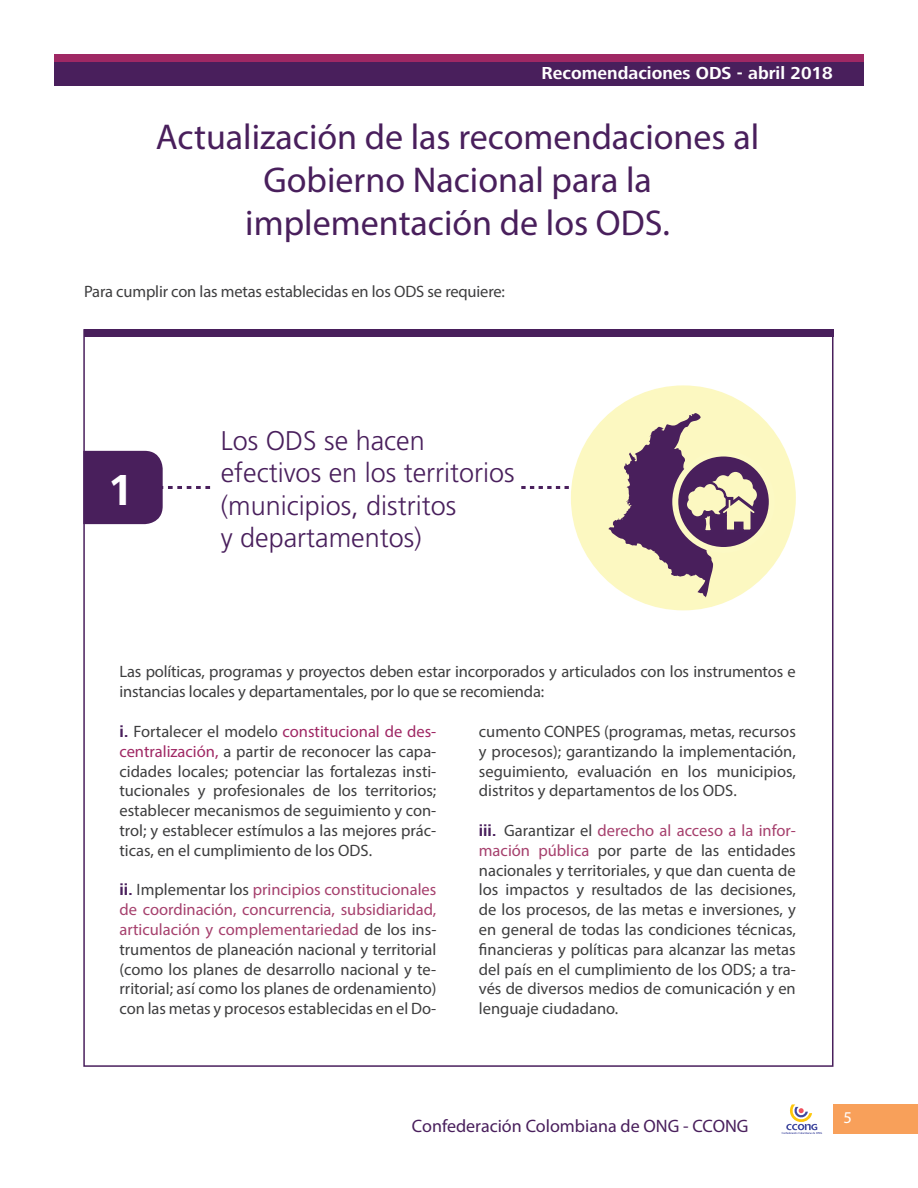
<style>
.page{position:relative;width:918px;height:1188px;background:#fff}
.page>*{position:absolute;margin:0;border:0;box-sizing:border-box;transform-origin:0 0}
.t1{font:700 45px "Frutiger Next LT";color:#fff}
.t2{font:36px/43.2px "Myriad Pro";color:#491f5c;text-align:center}
.t3{font:300 27px/32.4px "Frutiger";color:#491f5c}
.t4{font:18px "Myriad Pro";color:#491f5c}
.t5{font:700 18px "Frutiger Next LT";color:#fff}
.t6{font:16.5px/19.8px "Myriad Pro";letter-spacing:-.005em;color:#3e3e3f;text-align:justify}
.t7{font:16.5px "Myriad Pro";color:#fff}
.s1{font-family:"Frutiger Next LT";font-weight:700;color:#491f5c}
.s2{color:#9f2864}
.s3{color:#a6406d}
</style>
<div class="page">
<svg style="left:782px;top:1104px;width:40px;height:30px"></svg>
<div style="left:54px;top:62px;width:810px;height:24px;background:#491f5c"></div>
<div style="left:54px;top:54px;width:810px;height:8px;background:#9f2864"></div>
<div style="left:833px;top:1104px;width:85px;height:30px;background:#f8a05a"></div>
<div style="left:84px;top:329px;width:749px;height:8px;background:#491f5c"></div>
<svg style="left:83px;top:451px;width:127px;height:73px"></svg>
<svg style="left:521px;top:486px;width:51px;height:3px"></svg>
<div style="left:571px;top:385px;width:225px;height:225px;background:#fcf8c1;border-radius:50%"></div>
<svg style="left:675px;top:454px;width:97px;height:96px"></svg>
<div style="left:672px;top:451px;width:103px;height:102px;border:6px solid #fcf9c4;border-radius:50%"></div>
<svg style="left:607px;top:412px;width:154px;height:185px"></svg>
<p class="t5" style="left:542px;top:63px;width:293px">Recomendaciones ODS - abril 2018</p>
<h2 class="t2" style="left:156px;top:115px;width:605px">Actualización de las recomendaciones al<br>Gobierno Nacional para la implementación de los ODS.</h2>
<p class="t6" style="left:84px;top:281px;width:422px">Para cumplir con las metas establecidas en los ODS se requiere:</p>
<h1 class="t1" style="left:107px;top:465px;width:28px">1</h1>
<h3 class="t3" style="left:221px;top:425px;width:295px">Los ODS se hacen efectivos en los territorios (municipios, distritos<br>y departamentos)</h3>
<p class="t6" style="left:119px;top:661px;width:678px">Las políticas, programas y proyectos deben estar incorporados y articulados con los instrumentos e instancias locales y departamentales, por lo que se recomienda:</p>
<p class="t6" style="left:119px;top:721px;width:318px"><span class="s1">i.</span> Fortalecer el modelo <span class="s2">constitucional de des&shy;centralización,</span> a partir de reconocer las capa&shy;cidades locales; potenciar las fortalezas insti&shy;tucionales y profesionales de los territorios; establecer mecanismos de seguimiento y con&shy;trol; y establecer estímulos a las mejores prác&shy;ticas, en el cumplimiento de los ODS.</p>
<p class="t6" style="left:119px;top:880px;width:318px"><span class="s1">ii.</span> Implementar los <span class="s3">principios constitucionales de coordinación, concurrencia, subsidiaridad, articulación y complementariedad</span> de los ins&shy;trumentos de planeación nacional y territorial (como los planes de desarrollo nacional y te&shy;rritorial; así como los planes de ordenamiento) con las metas y procesos establecidas en el Do-</p>
<p class="t6" style="left:479px;top:721px;width:318px">cumento CONPES (programas, metas, recursos y procesos); garantizando la implementación, seguimiento, evaluación en los municipios, distritos y departamentos de los ODS.</p>
<p class="t6" style="left:479px;top:820px;width:318px"><span class="s1">iii.</span> Garantizar el <span class="s3">derecho al acceso a la infor&shy;mación pública</span> por parte de las entidades nacionales y territoriales, y que dan cuenta de los impactos y resultados de las decisiones, de los procesos, de las metas e inversiones, y en general de todas las condiciones técnicas, financieras y políticas para alcanzar las metas del país en el cumplimiento de los ODS; a tra&shy;vés de diversos medios de comunicación y en lenguaje ciudadano.</p>
<p class="t4" style="left:412px;top:1114px;width:338px">Confederación Colombiana de ONG - CCONG</p>
<p class="t7" style="left:843px;top:1107px;width:10px">5</p>
</div>
